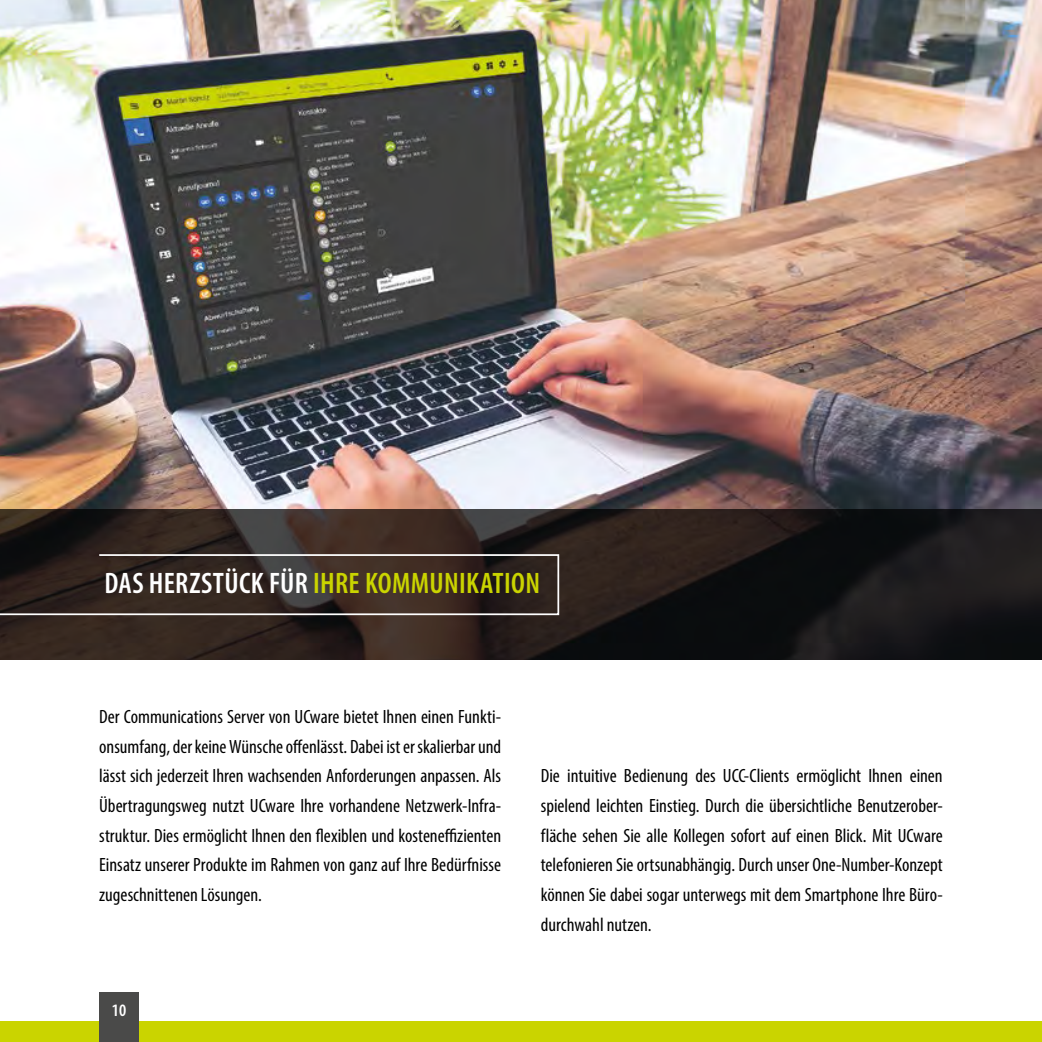
<style>
.page{position:relative;width:1042px;height:1042px;background:#fff}
.page>*{position:absolute;margin:0;border:0;box-sizing:border-box;transform-origin:0 0}
.t1{font:600 condensed 29.75px "Myriad Pro";letter-spacing:.01em;color:#cad400}
.t2{font:condensed 19.25px/29.8px "Myriad Pro";color:#000;text-align:justify}
.t3{font:600 condensed 17.5px "Myriad Pro";color:#fff}
.s1{color:#fff}
</style>
<div class="page">
<div style="left:0;top:1021px;width:1042px;height:21px;background:#cad400"></div>
<img style="left:0;top:0;width:1042px;height:509px">
<svg style="left:0;top:509px;width:1042px;height:151px;background:#231d1b"></svg>
<div style="left:99px;top:992px;width:40px;height:50px;background:#4a4a49"></div>
<svg style="left:0;top:553px;width:560px;height:63px;background:#3d312c"></svg>
<h1 class="t1" style="left:104px;top:565px;width:437px"><span class="s1">DAS HERZSTÜCK FÜR</span> IHRE KOMMUNIKATION</h1>
<p class="t2" style="left:99px;top:701px;width:403px">Der Communications Server von UCware bietet Ihnen einen Funkti&shy;onsumfang, der keine Wünsche offenlässt. Dabei ist er skalierbar und lässt sich jederzeit Ihren wachsenden Anforderungen anpassen. Als Übertragungsweg nutzt UCware Ihre vorhandene Netzwerk-Infra&shy;struktur. Dies ermöglicht Ihnen den flexiblen und kosteneffizienten Einsatz unserer Produkte im Rahmen von ganz auf Ihre Bedürfnisse zugeschnittenen Lösungen.</p>
<p class="t3" style="left:112px;top:999px;width:16px">10</p>
<p class="t2" style="left:541px;top:761px;width:403px">Die intuitive Bedienung des UCC-Clients ermöglicht Ihnen einen spielend leichten Einstieg. Durch die übersichtliche Benutzerober&shy;fläche sehen Sie alle Kollegen sofort auf einen Blick. Mit UCware telefonieren Sie ortsunabhängig. Durch unser One-Number-Konzept können Sie dabei sogar unterwegs mit dem Smartphone Ihre Büro&shy;durchwahl nutzen.</p>
</div>
